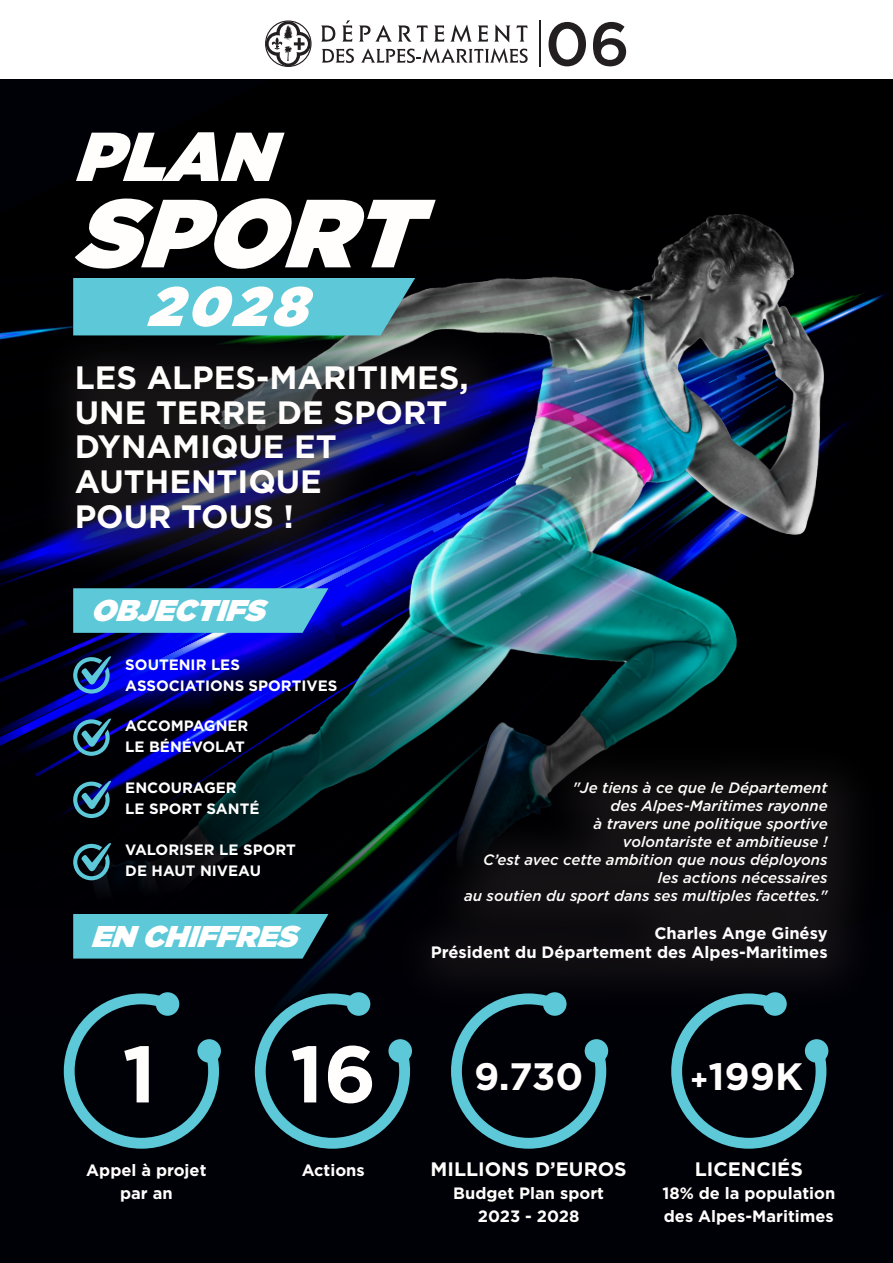
<style>
.page{position:relative;width:893px;height:1263px;background:#fff}
.page>*{position:absolute;margin:0;border:0;box-sizing:border-box;transform-origin:0 0}
.t1{font:italic 900 96.45px "Gotham";color:#fffefc}
.t2{font:700 79.95px "Gotham";color:#fffefc}
.t3{font:italic 900 69.15px "Gotham";color:#fffefc}
.t4{font:italic 900 55.35px "Gotham";color:#fffefc}
.t5{font:700 38.1px "Gotham";color:#fffefc}
.t6{font:700 32.25px/34.7px "Gotham";color:#fffefc}
.t7{font:italic 900 30px "Gotham";color:#fff}
.t8{font:700 19.5px "Gotham";color:#fffefc}
.t9{font:700 16.5px "Gotham";color:#fff}
.t10{font:700 16.35px/23px "Gotham";color:#fffefc}
.t11{font:italic 500 15px/18px "Gotham";color:#fffefc;text-align:right}
.t12{font:700 15px/21px "Gotham";color:#fff}
.s1{font-size:28.5px}
</style>
<div class="page">
<div style="left:0;top:79px;width:893px;height:1184px;background:#000007"></div>
<hr style="left:540px;top:21px;width:1px;height:46px;background:#231f20">
<svg style="left:555px;top:22px;width:25px;height:5px"></svg>
<svg style="left:599px;top:22px;width:26px;height:5px"></svg>
<svg style="left:342px;top:20px;width:10px;height:7px"></svg>
<svg style="left:359px;top:25px;width:26px;height:2px"></svg>
<svg style="left:495px;top:25px;width:15px;height:2px"></svg>
<svg style="left:272px;top:20px;width:33px;height:7px"></svg>
<img style="left:84px;top:27px;width:763px;height:1122px">
<div style="left:33px;top:322px;width:489px;height:262px;background:#231f20;opacity:.63"></div>
<div style="left:389px;top:738px;width:495px;height:278px;background:#231f20;opacity:.63"></div>
<div style="left:73px;top:278px;width:342px;height:57px;background:#5cc8d8"></div>
<svg style="left:73px;top:655px;width:39px;height:39px;background:#245097"></svg>
<svg style="left:73px;top:780px;width:39px;height:38px"></svg>
<svg style="left:73px;top:842px;width:39px;height:38px"></svg>
<svg style="left:73px;top:718px;width:39px;height:38px"></svg>
<svg style="left:73px;top:588px;width:255px;height:45px;background:#56bcd6"></svg>
<div style="left:73px;top:914px;width:255px;height:44px;background:#5cc8d8"></div>
<svg style="left:64px;top:993px;width:155px;height:156px;background:#0f222a"></svg>
<div style="left:156px;top:992px;width:23px;height:24px;background:#5cc8d8;border-radius:50%"></div>
<div style="left:197px;top:1039px;width:24px;height:24px;background:#5cc8d8;border-radius:50%"></div>
<svg style="left:255px;top:993px;width:155px;height:156px;background:#0f222a"></svg>
<div style="left:347px;top:992px;width:23px;height:24px;background:#5cc8d8;border-radius:50%"></div>
<div style="left:388px;top:1039px;width:24px;height:24px;background:#5cc8d8;border-radius:50%"></div>
<svg style="left:451px;top:993px;width:155px;height:156px;background:#0f212a"></svg>
<div style="left:543px;top:992px;width:23px;height:24px;background:#5cc8d8;border-radius:50%"></div>
<div style="left:585px;top:1039px;width:23px;height:24px;background:#5cc8d8;border-radius:50%"></div>
<svg style="left:671px;top:993px;width:155px;height:156px;background:#0f212a"></svg>
<div style="left:763px;top:992px;width:24px;height:24px;background:#5cc8d8;border-radius:50%"></div>
<div style="left:805px;top:1039px;width:23px;height:24px;background:#5cc8d8;border-radius:50%"></div>
<p class="t3" style="left:73px;top:107px;width:231px">PLAN</p>
<p class="t1" style="left:73px;top:164px;width:387px">SPORT</p>
<p class="t4" style="left:146px;top:267px;width:186px">2028</p>
<p class="t6" style="left:75px;top:360px;width:395px">LES ALPES-MARITIMES,<br>UNE TERRE DE SPORT<br>DYNAMIQUE ET<br>AUTHENTIQUE<br>POUR TOUS !</p>
<p class="t7" style="left:91px;top:589px;width:189px">OBJECTIFS</p>
<p class="t12" style="left:125px;top:654px;width:214px">SOUTENIR LES<br>ASSOCIATIONS SPORTIVES</p>
<p class="t12" style="left:125px;top:715px;width:125px">ACCOMPAGNER</p>
<p class="t12" style="left:125px;top:736px;width:121px">LE BÉNÉVOLAT</p>
<p class="t12" style="left:125px;top:777px;width:113px">ENCOURAGER</p>
<p class="t12" style="left:125px;top:798px;width:136px">LE SPORT SANTÉ</p>
<p class="t12" style="left:125px;top:839px;width:172px">VALORISER LE SPORT<br>DE HAUT NIVEAU</p>
<p class="t7" style="left:91px;top:915px;width:221px">ENCHIFFRES</p>
<p class="t2" style="left:122px;top:1021px;width:35px">1</p>
<p class="t2" style="left:290px;top:1021px;width:88px">16</p>
<p class="t10" style="left:86px;top:1159px;width:122px">Appel à projet</p>
<p class="t10" style="left:302px;top:1159px;width:65px">Actions</p>
<p class="t10" style="left:120px;top:1182px;width:54px">par an</p>
<p class="t11" style="left:573px;top:778px;width:256px">"Je tiens à ce que le Département des Alpes-Maritimes rayonne<br>à travers une politique sportive</p>
<p class="t11" style="left:483px;top:832px;width:346px">volontariste et ambitieuse !<br>C’est avec cette ambition que nous déployons les actions nécessaires</p>
<p class="t11" style="left:464px;top:886px;width:365px">au soutien du sport dans ses multiples facettes."</p>
<p class="t9" style="left:654px;top:922px;width:175px">Charles Ange Ginésy</p>
<p class="t9" style="left:431px;top:942px;width:398px">Président du Département des Alpes-Maritimes</p>
<p class="t5" style="left:474px;top:1051px;width:111px">9.730</p>
<p class="t5" style="left:690px;top:1051px;width:114px"><span class="s1">+</span>199K</p>
<p class="t8" style="left:431px;top:1156px;width:198px">MILLIONS D’EUROS</p>
<p class="t10" style="left:453px;top:1182px;width:152px;text-align:center">Budget Plan sport<br>2023 - 2028</p>
<p class="t8" style="left:695px;top:1156px;width:109px">LICENCIÉS</p>
<p class="t10" style="left:662px;top:1182px;width:174px">18% de la population des Alpes-Maritimes</p>
</div>
